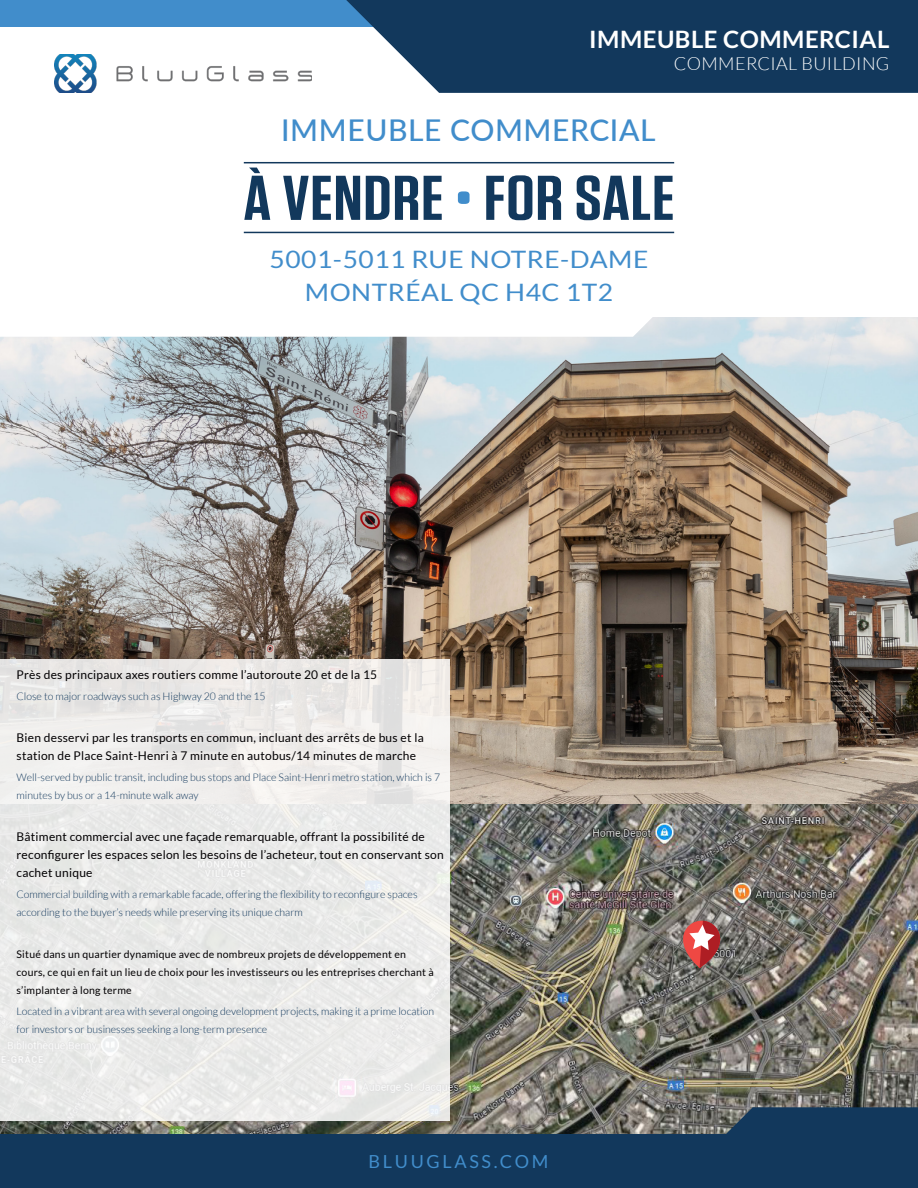
<style>
.page{position:relative;width:918px;height:1188px;background:#fff}
.page>*{position:absolute;margin:0;border:0;box-sizing:border-box;transform-origin:0 0}
.Titre{font:600 63px "Tungsten";letter-spacing:.01em;color:#12385c;scale:1.2 1}
.t1{font:500 30px "Lato";letter-spacing:.02em;color:#418dcb}
.t2{font:24px/33px "Lato";letter-spacing:.02em;color:#418dcb;text-align:center;scale:1.1 1}
.t3{font:700 24px "Lato";letter-spacing:.02em;color:#fff}
.t4{font:300 18px "Lato";letter-spacing:.02em;color:#fff}
.t5{font:18px "Lato";letter-spacing:.15em;color:#418dcb}
.Enu_en_bas{font:12px/18px "Lato";letter-spacing:.02em;color:#020002}
.Enu_en_bas-2{font:300 10.5px/18px "Lato";color:#12385c}
.Enu_en_bas-3{font:10.5px/18px "Lato";letter-spacing:.02em;color:#020002}
.s1{color:#418dcb}
</style>
<div class="page">
<div style="left:0;top:0;width:450px;height:27px;background:#418dcb"></div>
<svg style="left:346px;top:0;width:572px;height:93px;fill:#12385c"></svg>
<div style="left:0;top:1134px;width:918px;height:54px;background:#12385c"></div>
<img style="left:54px;top:54px;width:258px;height:39px">
<img style="left:0;top:804px;width:918px;height:329px">
<svg style="left:726px;top:1107px;width:192px;height:27px"></svg>
<img style="left:0;top:318px;width:918px;height:486px">
<svg style="left:0;top:317px;width:726px;height:20px"></svg>
<hr style="left:244px;top:232px;width:430px;height:1px;background:#12385c">
<hr style="left:244px;top:162px;width:430px;height:1px;background:#12385c">
<svg style="left:682px;top:920px;width:39px;height:48px"></svg>
<div style="left:0;top:659px;width:450px;height:461px;background:#ebeae9"></div>
<p class="t3" style="left:589px;top:25px;width:302px">IMMEUBLE COMMERCIAL</p>
<p class="t4" style="left:674px;top:53px;width:217px">COMMERCIAL BUILDING</p>
<p class="t1" style="left:281px;top:109px;width:376px">IMMEUBLE COMMERCIAL</p>
<p class="Titre" style="left:243px;top:165px;width:361px">À VENDRE <span class="s1">•</span> FOR SALE</p>
<p class="t2" style="left:270px;top:243px;width:346px">5001-5011 RUE NOTRE-DAME<br>MONTRÉAL QC H4C 1T2</p>
<p class="Enu_en_bas" style="left:17px;top:666px;width:362px">Près des principaux axes routiers comme l’autoroute 20 et de la 15</p>
<p class="Enu_en_bas-2" style="left:17px;top:688px;width:251px">Close to major roadways such as Highway 20 and the 15</p>
<p class="Enu_en_bas" style="left:17px;top:729px;width:409px">Bien desservi par les transports en commun, incluant des arrêts de bus et la station de Place Saint-Henri à 7 minute en autobus/14 minutes de marche</p>
<p class="Enu_en_bas-2" style="left:17px;top:769px;width:425px">Well-served by public transit, including bus stops and Place Saint-Henri metro station, which is 7 minutes by bus or a 14-minute walk away</p>
<p class="Enu_en_bas" style="left:17px;top:828px;width:429px">Bâtiment commercial avec une façade remarquable, offrant la possibilité de reconfigurer les espaces selon les besoins de l’acheteur, tout en conservant son cachet unique</p>
<p class="Enu_en_bas-2" style="left:17px;top:886px;width:402px">Commercial building with a remarkable facade, offering the flexibility to reconfigure spaces according to the buyer’s needs while preserving its unique charm</p>
<p class="Enu_en_bas-3" style="left:17px;top:946px;width:419px">Situé dans un quartier dynamique avec de nombreux projets de développement en cours, ce qui en fait un lieu de choix pour les investisseurs ou les entreprises cherchant à s’implanter à long terme</p>
<p class="Enu_en_bas-2" style="left:17px;top:1003px;width:419px">Located in a vibrant area with several ongoing development projects, making it a prime location for investors or businesses seeking a long-term presence</p>
<h3 class="t5" style="left:369px;top:1152px;width:181px">BLUUGLASS.COM</h3>
</div>
